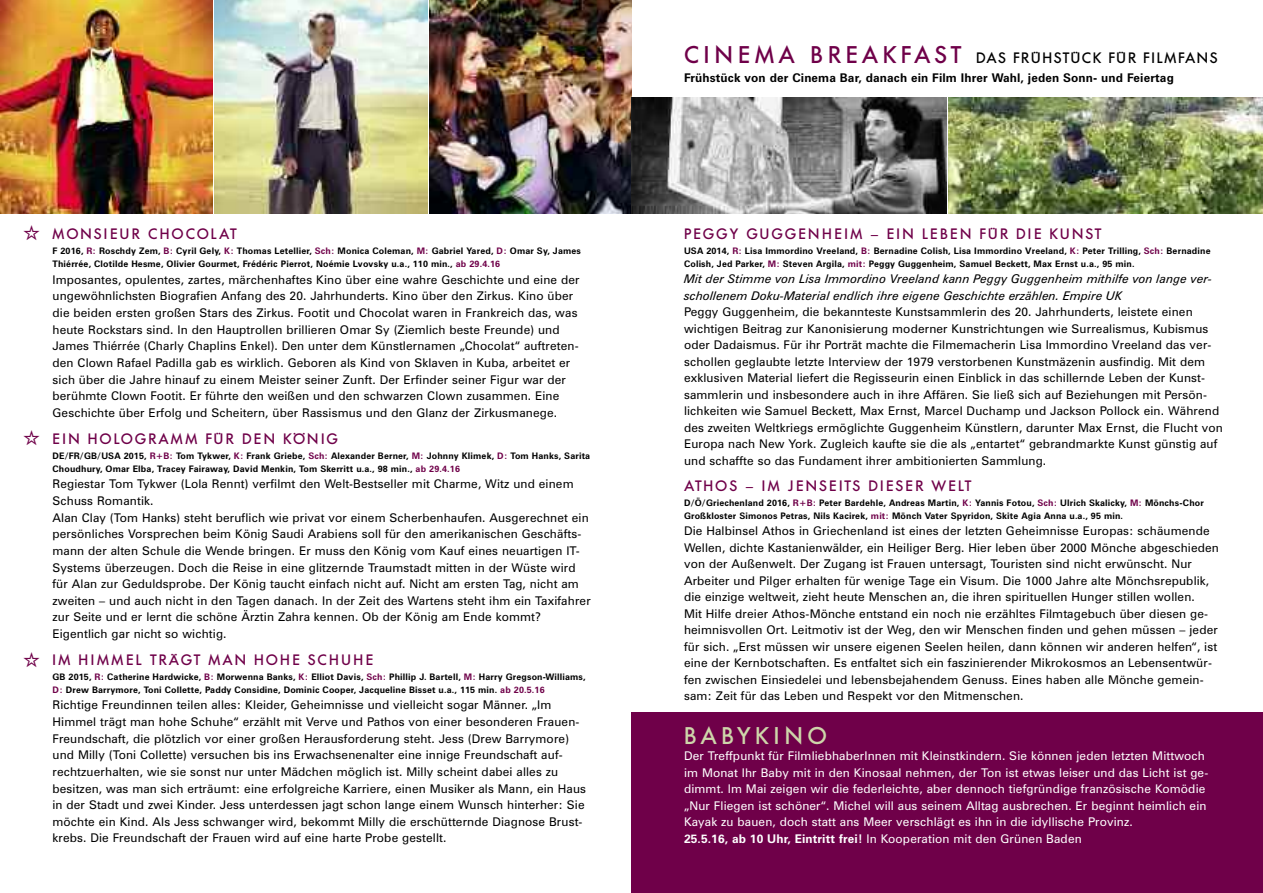
<style>
.page{position:relative;width:1263px;height:893px;background:#fff}
.page>*{position:absolute;margin:0;border:0;box-sizing:border-box;transform-origin:0 0}
.t1{font:500 24px "Futura BQ";letter-spacing:.17em;color:#ced6aa}
.t2{font:500 15px "Futura BQ";letter-spacing:.115em;color:#6f0049}
.t3{font:500 15px "Futura BQ";letter-spacing:.08em;color:#000}
.t4{font:500 15px "Futura BQ";letter-spacing:.135em;color:#6f0049}
.t5{font:500 15px "Futura BQ";letter-spacing:.155em;color:#6f0049}
.t6{font:12px/16.6px "Zurich BT";letter-spacing:.01em;color:#000}
.t7{font:12px/16.5px "Zurich BT";letter-spacing:.01em;color:#fff}
.t8{font:italic 12px/16.5px "Zurich BT";color:#000}
.t9{font:700 12px "Zurich BT";letter-spacing:.01em;color:#000}
.t10{font:700 9px/12.8px "Zurich BT";letter-spacing:.015em;color:#000}
.s1{color:#6f0049}
.s2{font-size:24px;color:#6f0049}
.s3{font-weight:700}
</style>
<div class="page">
<img style="left:0;top:0;width:213px;height:214px">
<img style="left:215px;top:0;width:212px;height:214px">
<img style="left:429px;top:0;width:202px;height:214px">
<div style="left:631px;top:712px;width:632px;height:181px;background:#6f0049"></div>
<img style="left:631px;top:98px;width:315px;height:116px">
<img style="left:948px;top:98px;width:315px;height:116px">
<p class="t2" style="left:53px;top:226px;width:186px">MONSIEUR CHOCOLAT</p>
<p class="t10" style="left:53px;top:245px;width:530px">F 2016, <span class="s1">R:</span> Roschdy Zem, <span class="s1">B:</span> Cyril Gely, <span class="s1">K:</span> Thomas Letellier, <span class="s1">Sch:</span> Monica Coleman, <span class="s1">M:</span> Gabriel Yared, <span class="s1">D:</span> Omar Sy, James<br>Thiérrée, Clotilde Hesme, Olivier Gourmet, Frédéric Pierrot, Noémie Lvovsky u.a., 110 min., <span class="s1">ab 29.4.16</span></p>
<p class="t6" style="left:53px;top:272px;width:529px">Imposantes, opulentes, zartes, märchenhaftes Kino über eine wahre Geschichte und eine der ungewöhnlichsten Biografien Anfang des 20. Jahrhunderts. Kino über den Zirkus. Kino über die beiden ersten großen Stars des Zirkus. Footit und Chocolat waren in Frankreich das, was heute Rockstars sind. In den Hauptrollen brillieren Omar Sy (Ziemlich beste Freunde) und James Thiérrée (Charly Chaplins Enkel). Den unter dem Künstlernamen „Chocolat“ auftreten&shy;den Clown Rafael Padilla gab es wirklich. Geboren als Kind von Sklaven in Kuba, arbeitet er sich über die Jahre hinauf zu einem Meister seiner Zunft. Der Erfinder seiner Figur war der berühmte Clown Footit. Er führte den weißen und den schwarzen Clown zusammen. Eine Geschichte über Erfolg und Scheitern, über Rassismus und den Glanz der Zirkusmanege.</p>
<p class="t2" style="left:53px;top:430px;width:287px">EIN HOLOGRAMM FÜR DEN KÖNIG</p>
<p class="t10" style="left:53px;top:450px;width:539px">DE/FR/GB/USA 2015, <span class="s1">R+B:</span> Tom Tykwer, <span class="s1">K:</span> Frank Griebe, <span class="s1">Sch:</span> Alexander Berner, <span class="s1">M:</span> Johnny Klimek, <span class="s1">D:</span> Tom Hanks, Sarita<br>Choudhury, Omar Elba, Tracey Fairaway, David Menkin, Tom Skerritt u.a., 98 min., <span class="s1">ab 29.4.16</span></p>
<p class="t6" style="left:52px;top:477px;width:540px">Regiestar Tom Tykwer (Lola Rennt) verfilmt den Welt-Bestseller mit Charme, Witz und einem Schuss Romantik.<br>Alan Clay (Tom Hanks) steht beruflich wie privat vor einem Scherbenhaufen. Ausgerechnet ein persönliches Vorsprechen beim König Saudi Arabiens soll für den amerikanischen Geschäfts&shy;mann der alten Schule die Wende bringen. Er muss den König vom Kauf eines neuartigen IT-Systems überzeugen. Doch die Reise in eine glitzernde Traumstadt mitten in der Wüste wird für Alan zur Geduldsprobe. Der König taucht einfach nicht auf. Nicht am ersten Tag, nicht am zweiten – und auch nicht in den Tagen danach. In der Zeit des Wartens steht ihm ein Taxifahrer zur Seite und er lernt die schöne Ärztin Zahra kennen. Ob der König am Ende kommt?<br>Eigentlich gar nicht so wichtig.</p>
<p class="t5" style="left:53px;top:651px;width:322px">IM HIMMEL TRÄGT MAN HOHE SCHUHE</p>
<p class="t10" style="left:53px;top:671px;width:535px">GB 2015, <span class="s1">R:</span> Catherine Hardwicke, <span class="s1">B:</span> Morwenna Banks, <span class="s1">K:</span> Elliot Davis, <span class="s1">Sch:</span> Phillip J. Bartell, <span class="s1">M:</span> Harry Gregson-Williams,<br><span class="s1">D:</span> Drew Barrymore, Toni Collette, Paddy Considine, Dominic Cooper, Jacqueline Bisset u.a., 115 min. <span class="s1">ab 20.5.16</span></p>
<p class="t6" style="left:52px;top:698px;width:535px">Richtige Freundinnen teilen alles: Kleider, Geheimnisse und vielleicht sogar Männer. „Im Himmel trägt man hohe Schuhe“ erzählt mit Verve und Pathos von einer besonderen Frauen-Freundschaft, die plötzlich vor einer großen Herausforderung steht. Jess (Drew Barrymore) und Milly (Toni Collette) versuchen bis ins Erwachsenenalter eine innige Freundschaft auf&shy;rechtzuerhalten, wie sie sonst nur unter Mädchen möglich ist. Milly scheint dabei alles zu besitzen, was man sich erträumt: eine erfolgreiche Karriere, einen Musiker als Mann, ein Haus in der Stadt und zwei Kinder. Jess unterdessen jagt schon lange einem Wunsch hinterher: Sie möchte ein Kind. Als Jess schwanger wird, bekommt Milly die erschütternde Diagnose Brust&shy;krebs. Die Freundschaft der Frauen wird auf eine harte Probe gestellt.</p>
<p class="t3" style="left:684px;top:49px;width:535px"><span class="s2">CINEMA BREAKFAST</span> DAS FRÜHSTÜCK FÜR FILMFANS</p>
<p class="t9" style="left:684px;top:74px;width:491px">Frühstück von der Cinema Bar, danach ein Film Ihrer Wahl, jeden Sonn- und Feiertag</p>
<p class="t4" style="left:684px;top:226px;width:419px">PEGGY GUGGENHEIM – EIN LEBEN FÜR DIE KUNST</p>
<p class="t10" style="left:684px;top:245px;width:528px">USA 2014, <span class="s1">R:</span> Lisa Immordino Vreeland, <span class="s1">B:</span> Bernadine Colish, Lisa Immordino Vreeland, <span class="s1">K:</span> Peter Trilling, <span class="s1">Sch:</span> Bernadine<br>Colish, Jed Parker, <span class="s1">M:</span> Steven Argila, <span class="s1">mit:</span> Peggy Guggenheim, Samuel Beckett, Max Ernst u.a., 95 min.</p>
<p class="t8" style="left:684px;top:272px;width:530px">Mit der Stimme von Lisa Immordino Vreeland kann Peggy Guggenheim mithilfe von lange ver&shy;schollenem Doku-Material endlich ihre eigene Geschichte erzählen. Empire UK</p>
<p class="t6" style="left:684px;top:305px;width:540px">Peggy Guggenheim, die bekannteste Kunstsammlerin des 20. Jahrhunderts, leistete einen wichtigen Beitrag zur Kanonisierung moderner Kunstrichtungen wie Surrealismus, Kubismus oder Dadaismus. Für ihr Porträt machte die Filmemacherin Lisa Immordino Vreeland das ver&shy;schollen geglaubte letzte Interview der 1979 verstorbenen Kunstmäzenin ausfindig. Mit dem exklusiven Material liefert die Regisseurin einen Einblick in das schillernde Leben der Kunst&shy;sammlerin und insbesondere auch in ihre Affären. Sie ließ sich auf Beziehungen mit Persön&shy;lichkeiten wie Samuel Beckett, Max Ernst, Marcel Duchamp und Jackson Pollock ein. Während des zweiten Weltkriegs ermöglichte Guggenheim Künstlern, darunter Max Ernst, die Flucht von Europa nach New York. Zugleich kaufte sie die als „entartet“ gebrandmarkte Kunst günstig auf und schaffte so das Fundament ihrer ambitionierten Sammlung.</p>
<p class="t2" style="left:684px;top:477px;width:289px">ATHOS – IM JENSEITS DIESER WELT</p>
<p class="t10" style="left:684px;top:497px;width:521px">D/Ö/Griechenland 2016, <span class="s1">R+B:</span> Peter Bardehle, Andreas Martin, <span class="s1">K:</span> Yannis Fotou, <span class="s1">Sch:</span> Ulrich Skalicky, <span class="s1">M:</span> Mönchs-Chor<br>Großkloster Simonos Petras, Nils Kacirek, <span class="s1">mit:</span> Mönch Vater Spyridon, Skite Agia Anna u.a., 95 min.</p>
<p class="t6" style="left:684px;top:524px;width:536px">Die Halbinsel Athos in Griechenland ist eines der letzten Geheimnisse Europas: schäumende Wellen, dichte Kastanienwälder, ein Heiliger Berg. Hier leben über 2000 Mönche abgeschieden von der Außenwelt. Der Zugang ist Frauen untersagt, Touristen sind nicht erwünscht. Nur Arbeiter und Pilger erhalten für wenige Tage ein Visum. Die 1000 Jahre alte Mönchsrepublik, die einzige weltweit, zieht heute Menschen an, die ihren spirituellen Hunger stillen wollen.<br>Mit Hilfe dreier Athos-Mönche entstand ein noch nie erzähltes Filmtagebuch über diesen ge&shy;heimnisvollen Ort. Leitmotiv ist der Weg, den wir Menschen finden und gehen müssen – jeder für sich. „Erst müssen wir unsere eigenen Seelen heilen, dann können wir anderen helfen“, ist eine der Kernbotschaften. Es entfaltet sich ein faszinierender Mikrokosmos an Lebensentwür&shy;fen zwischen Einsiedelei und lebensbejahendem Genuss. Eines haben alle Mönche gemein&shy;sam: Zeit für das Leben und Respekt vor den Mitmenschen.</p>
<h1 class="t1" style="left:684px;top:722px;width:145px">BABYKINO</h1>
<p class="t7" style="left:684px;top:749px;width:526px">Der Treffpunkt für FilmliebhaberInnen mit Kleinstkindern. Sie können jeden letzten Mittwoch im Monat Ihr Baby mit in den Kinosaal nehmen, der Ton ist etwas leiser und das Licht ist ge&shy;dimmt. Im Mai zeigen wir die federleichte, aber dennoch tiefgründige französische Komödie „Nur Fliegen ist schöner“. Michel will aus seinem Alltag ausbrechen. Er beginnt heimlich ein Kayak zu bauen, doch statt ans Meer verschlägt es ihn in die idyllische Provinz.<br><span class="s3">25.5.16, ab 10 Uhr, Eintritt frei!</span> In Kooperation mit den Grünen Baden</p>
</div>
